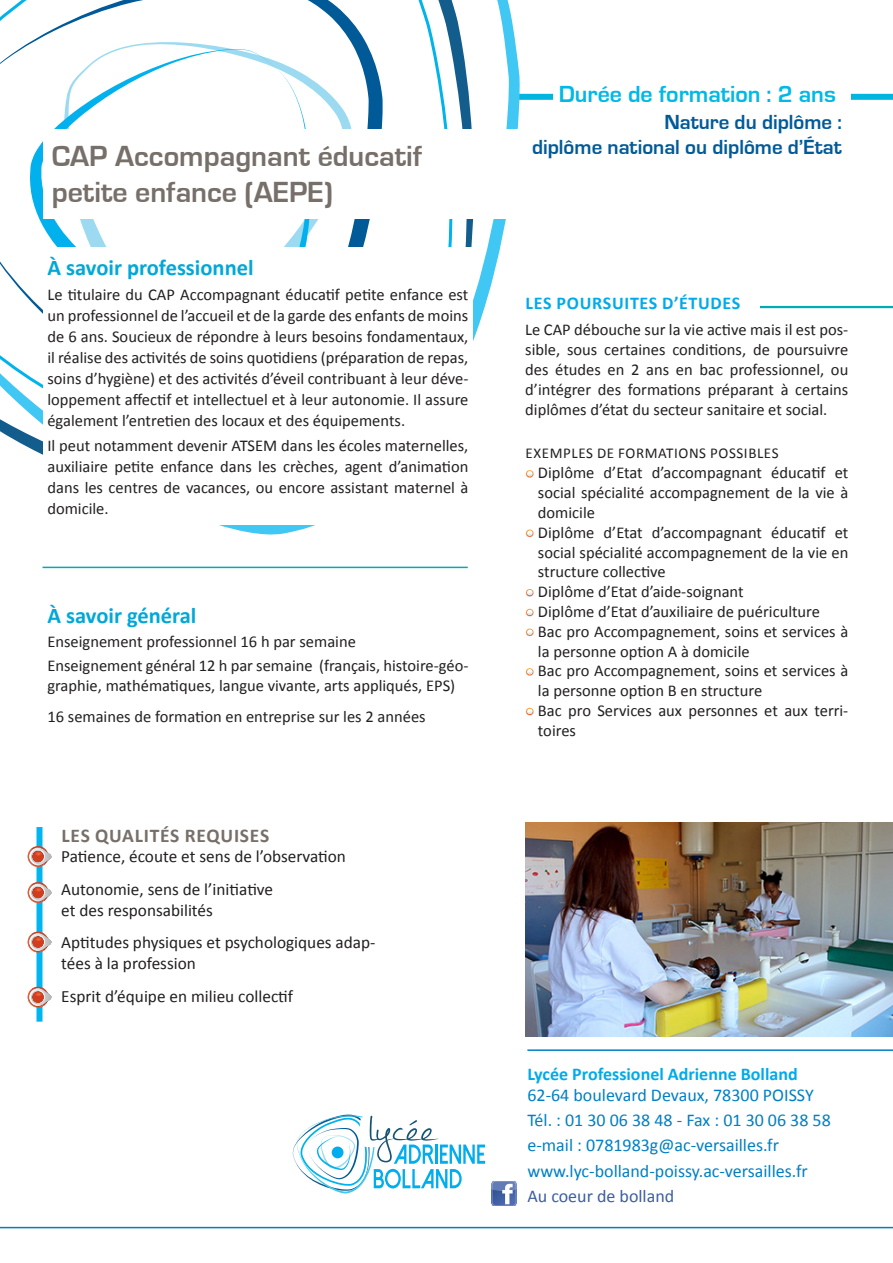
<style>
.page{position:relative;width:893px;height:1263px;background:#fff}
.page>*{position:absolute;margin:0;border:0;box-sizing:border-box;transform-origin:0 0}
.t1{font:700 30px/36px "Eurostile";color:#776f69}
.t2{font:700 24px "Eurostile";color:#00b9e6}
.t3{font:700 22.5px "Calibri";color:#00a8d8}
.t4{font:700 21px "Eurostile";color:#005a97}
.t5{font:700 19.5px "Calibri";letter-spacing:.04em;color:#776f69}
.t6{font:18px "Calibri";color:#007fc5}
.t7{font:700 18px "Calibri";color:#00aaeb}
.t8{font:700 18px "Calibri";letter-spacing:.04em;color:#00aaeb}
.t9{font:18px "Calibri";color:#3c5da1}
.t10{font:17.25px/20.7px "Calibri";color:#231f20}
.t11{font:16.5px/19.8px "Calibri";color:#231f20;text-align:justify}
.t12{font:15px "Calibri";letter-spacing:.04em;color:#231f20}
</style>
<div class="page">
<div style="left:510px;top:94px;width:383px;height:6px;background:#00b6de"></div>
<svg style="left:0;top:0;width:520px;height:535px"></svg>
<svg style="left:63px;top:41px;width:289px;height:207px"></svg>
<svg style="left:30px;top:49px;width:281px;height:289px"></svg>
<div style="left:553px;top:72px;width:297px;height:43px;background:#fff"></div>
<div style="left:43px;top:130px;width:576px;height:89px;background:#fff"></div>
<div style="left:43px;top:248px;width:430px;height:277px;background:#fff"></div>
<svg style="left:525px;top:470px;width:9px;height:8px"></svg>
<svg style="left:525px;top:529px;width:9px;height:8px"></svg>
<svg style="left:525px;top:589px;width:9px;height:8px"></svg>
<svg style="left:525px;top:608px;width:9px;height:8px"></svg>
<svg style="left:525px;top:628px;width:9px;height:8px"></svg>
<svg style="left:525px;top:668px;width:9px;height:8px"></svg>
<svg style="left:525px;top:707px;width:9px;height:8px"></svg>
<div style="left:36px;top:827px;width:6px;height:195px;background:#00b6f0"></div>
<svg style="left:28px;top:846px;width:23px;height:21px"></svg>
<svg style="left:28px;top:882px;width:23px;height:21px"></svg>
<svg style="left:28px;top:932px;width:23px;height:20px"></svg>
<svg style="left:28px;top:987px;width:23px;height:20px"></svg>
<hr style="left:43px;top:567px;width:425px;height:1px;background:#00acb2">
<hr style="left:689px;top:306px;width:204px;height:2px;background:#00acb2">
<hr style="left:527px;top:1049px;width:366px;height:2px;background:#007fc5">
<hr style="left:0;top:1227px;width:893px;height:1px;background:#007fc5">
<div style="left:525px;top:295px;width:235px;height:25px;background:#fff"></div>
<img style="left:525px;top:823px;width:368px;height:213px">
<img style="left:491px;top:1181px;width:26px;height:25px">
<svg style="left:293px;top:1114px;width:192px;height:79px"></svg>
<p class="t1" style="left:52px;top:139px;width:372px">CAP Accompagnant éducatif petite enfance (AEPE)</p>
<p class="t3" style="left:47px;top:253px;width:208px">À savoir professionnel</p>
<p class="t11" style="left:47px;top:284px;width:422px;line-height:21px">Le titulaire du CAP Accompagnant éducatif petite enfance est un professionnel de l’accueil et de la garde des enfants de moins de 6 ans. Soucieux de répondre à leurs besoins fondamentaux, il réalise des activités de soins quotidiens (préparation de repas, soins d’hygiène) et des activités d’éveil contribuant à leur déve&shy;loppement affectif et intellectuel et à leur autonomie. Il assure également l’entretien des locaux et des équipements.</p>
<p class="t11" style="left:47px;top:435px;width:422px;line-height:21px">Il peut notamment devenir ATSEM dans les écoles maternelles, auxiliaire petite enfance dans les crèches, agent d’animation dans les centres de vacances, ou encore assistant maternel à domicile.</p>
<p class="t3" style="left:47px;top:601px;width:150px">À savoir général</p>
<p class="t11" style="left:47px;top:632px;width:310px">Enseignement professionnel 16 h par semaine</p>
<p class="t11" style="left:47px;top:656px;width:422px">Enseignement général 12 h par semaine (français, histoire-géo&shy;graphie, mathématiques, langue vivante, arts appliqués, EPS)</p>
<p class="t11" style="left:47px;top:707px;width:380px">16 semaines de formation en entreprise sur les 2 années</p>
<p class="t5" style="left:62px;top:823px;width:209px">LES QUALITÉS REQUISES</p>
<p class="t10" style="left:61px;top:846px;width:286px">Patience, écoute et sens de l’observation</p>
<p class="t10" style="left:61px;top:879px;width:213px">Autonomie, sens de l’initiative et des responsabilités</p>
<p class="t10" style="left:61px;top:932px;width:316px">Aptitudes physiques et psychologiques adap&shy;tées à la profession</p>
<p class="t10" style="left:61px;top:986px;width:233px">Esprit d’équipe en milieu collectif</p>
<p class="t2" style="left:559px;top:81px;width:279px">Durée de formation : 2 ans</p>
<p class="t4" style="left:664px;top:110px;width:179px">Nature du diplôme :</p>
<p class="t4" style="left:532px;top:135px;width:311px">diplôme national ou diplôme d’État</p>
<p class="t8" style="left:526px;top:292px;width:216px">LES POURSUITES D’ÉTUDES</p>
<p class="t11" style="left:525px;top:320px;width:325px">Le CAP débouche sur la vie active mais il est pos&shy;sible, sous certaines conditions, de poursuivre des études en 2 ans en bac professionnel, ou d’intégrer des formations préparant à certains diplômes d’état du secteur sanitaire et social.</p>
<p class="t12" style="left:526px;top:444px;width:255px">EXEMPLES DE FORMATIONS POSSIBLES</p>
<p class="t11" style="left:538px;top:463px;width:312px">Diplôme d’Etat d’accompagnant éducatif et social spécialité accompagnement de la vie à domicile</p>
<p class="t11" style="left:538px;top:522px;width:312px">Diplôme d’Etat d’accompagnant éducatif et social spécialité accompagnement de la vie en structure collective</p>
<p class="t11" style="left:538px;top:582px;width:207px">Diplôme d’Etat d’aide-soignant</p>
<p class="t11" style="left:538px;top:602px;width:284px">Diplôme d’Etat d’auxiliaire de puériculture</p>
<p class="t11" style="left:538px;top:621px;width:312px">Bac pro Accompagnement, soins et services à la personne option A à domicile</p>
<p class="t11" style="left:538px;top:661px;width:312px">Bac pro Accompagnement, soins et services à la personne option B en structure</p>
<p class="t11" style="left:538px;top:701px;width:312px">Bac pro Services aux personnes et aux terri&shy;toires</p>
<p class="t7" style="left:527px;top:1062px;width:272px">Lycée Professionel Adrienne Bolland</p>
<p class="t6" style="left:527px;top:1083px;width:288px">62-64 boulevard Devaux, 78300 POISSY</p>
<p class="t6" style="left:527px;top:1109px;width:305px">Tél. : 01 30 06 38 48 - Fax : 01 30 06 38 58</p>
<p class="t6" style="left:527px;top:1134px;width:253px">e-mail : 0781983g@ac-versailles.fr</p>
<p class="t6" style="left:527px;top:1160px;width:282px">www.lyc-bolland-poissy.ac-versailles.fr</p>
<p class="t9" style="left:527px;top:1185px;width:148px">Au coeur de bolland</p>
</div>
